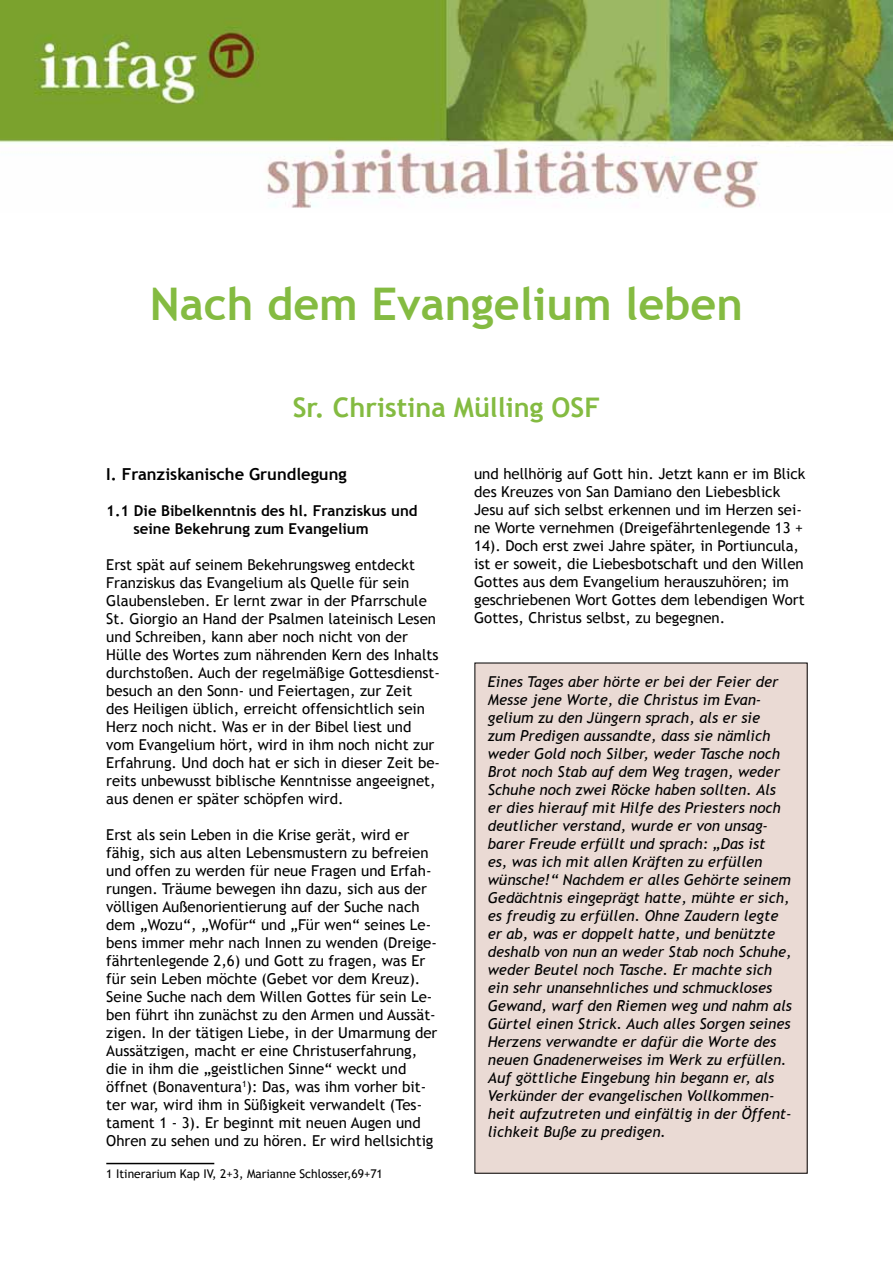
<style>
.page{position:relative;width:893px;height:1263px;background:#fff}
.page>*{position:absolute;margin:0;border:0;box-sizing:border-box;transform-origin:0 0}
.t1{font:700 45px "Trebuchet MS";color:#84bb41}
.t2{font:700 27px "Trebuchet MS";color:#84bb41}
.t3{font:700 16.5px "Trebuchet MS";color:#000}
.t4{font:15px/18px "Trebuchet MS";color:#000}
.t5{font:italic 15px/18px "Trebuchet MS";color:#000}
.t6{font:700 15px/18px "Trebuchet MS";color:#000}
.t7{font:12px "Trebuchet MS";color:#000}
</style>
<div class="page">
<img style="left:0;top:0;width:893px;height:208px">
<hr style="left:106px;top:1163px;width:108px;height:1px;background:#000">
<div style="left:475px;top:663px;width:332px;height:510px;background:#eadad4"></div>
<h1 class="t1" style="left:150px;top:276px;width:595px">Nach dem Evangelium leben</h1>
<h2 class="t2" style="left:293px;top:391px;width:309px">Sr. Christina Mülling OSF</h2>
<p class="t3" style="left:106px;top:464px;width:242px">I. Franziskanische Grundlegung</p>
<p class="t6" style="left:133px;top:502px;width:286px;text-indent:-27px">1.1 Die Bibelkenntnis des hl. Franziskus und seine Bekehrung zum Evangelium</p>
<p class="t4" style="left:106px;top:556px;width:335px">Erst spät auf seinem Bekehrungsweg entdeckt Franziskus das Evangelium als Quelle für sein Glaubensleben. Er lernt zwar in der Pfarrschule St. Giorgio an Hand der Psalmen lateinisch Lesen und Schreiben, kann aber noch nicht von der Hülle des Wortes zum nährenden Kern des Inhalts durchstoßen. Auch der regelmäßige Gottesdienst&shy;besuch an den Sonn- und Feiertagen, zur Zeit<br>des Heiligen üblich, erreicht offensichtlich sein Herz noch nicht. Was er in der Bibel liest und vom Evangelium hört, wird in ihm noch nicht zur Erfahrung. Und doch hat er sich in dieser Zeit be&shy;reits unbewusst biblische Kenntnisse angeeignet, aus denen er später schöpfen wird.</p>
<p class="t4" style="left:106px;top:826px;width:333px">Erst als sein Leben in die Krise gerät, wird er fähig, sich aus alten Lebensmustern zu befreien und offen zu werden für neue Fragen und Erfah&shy;rungen. Träume bewegen ihn dazu, sich aus der völligen Außenorientierung auf der Suche nach dem „Wozu“, „Wofür“ und „Für wen“ seines Le&shy;bens immer mehr nach Innen zu wenden (Dreige&shy;fährtenlegende 2,6) und Gott zu fragen, was Er für sein Leben möchte (Gebet vor dem Kreuz).<br>Seine Suche nach dem Willen Gottes für sein Le&shy;ben führt ihn zunächst zu den Armen und Aussät&shy;zigen. In der tätigen Liebe, in der Umarmung der Aussätzigen, macht er eine Christuserfahrung, die in ihm die „geistlichen Sinne“ weckt und öffnet (Bonaventura<sup>1</sup>): Das, was ihm vorher bit&shy;ter war, wird ihm in Süßigkeit verwandelt (Tes&shy;tament 1 - 3). Er beginnt mit neuen Augen und Ohren zu sehen und zu hören. Er wird hellsichtig</p>
<p class="t7" style="left:106px;top:1166px;width:278px">1 Itinerarium Kap IV, 2+3, Marianne Schlosser,69+71</p>
<p class="t4" style="left:474px;top:465px;width:333px">und hellhörig auf Gott hin. Jetzt kann er im Blick des Kreuzes von San Damiano den Liebesblick Jesu auf sich selbst erkennen und im Herzen sei&shy;ne Worte vernehmen (Dreigefährtenlegende 13 + 14). Doch erst zwei Jahre später, in Portiuncula, ist er soweit, die Liebesbotschaft und den Willen Gottes aus dem Evangelium herauszuhören; im geschriebenen Wort Gottes dem lebendigen Wort Gottes, Christus selbst, zu begegnen.</p>
<p class="t5" style="left:488px;top:673px;width:306px">Eines Tages aber hörte er bei der Feier der Messe jene Worte, die Christus im Evan&shy;gelium zu den Jüngern sprach, als er sie<br>zum Predigen aussandte, dass sie nämlich weder Gold noch Silber, weder Tasche noch Brot noch Stab auf dem Weg tragen, weder Schuhe noch zwei Röcke haben sollten. Als er dies hierauf mit Hilfe des Priesters noch deutlicher verstand, wurde er von unsag&shy;barer Freude erfüllt und sprach: „Das ist<br>es, was ich mit allen Kräften zu erfüllen wünsche!“ Nachdem er alles Gehörte seinem Gedächtnis eingeprägt hatte, mühte er sich, es freudig zu erfüllen. Ohne Zaudern legte er ab, was er doppelt hatte, und benützte deshalb von nun an weder Stab noch Schuhe, weder Beutel noch Tasche. Er machte sich ein sehr unansehnliches und schmuckloses Gewand, warf den Riemen weg und nahm als Gürtel einen Strick. Auch alles Sorgen seines Herzens verwandte er dafür die Worte des neuen Gnadenerweises im Werk zu erfüllen.<br>Auf göttliche Eingebung hin begann er, als Verkünder der evangelischen Vollkommen&shy;heit aufzutreten und einfältig in der Öffent&shy;lichkeit Buße zu predigen.</p>
</div>
